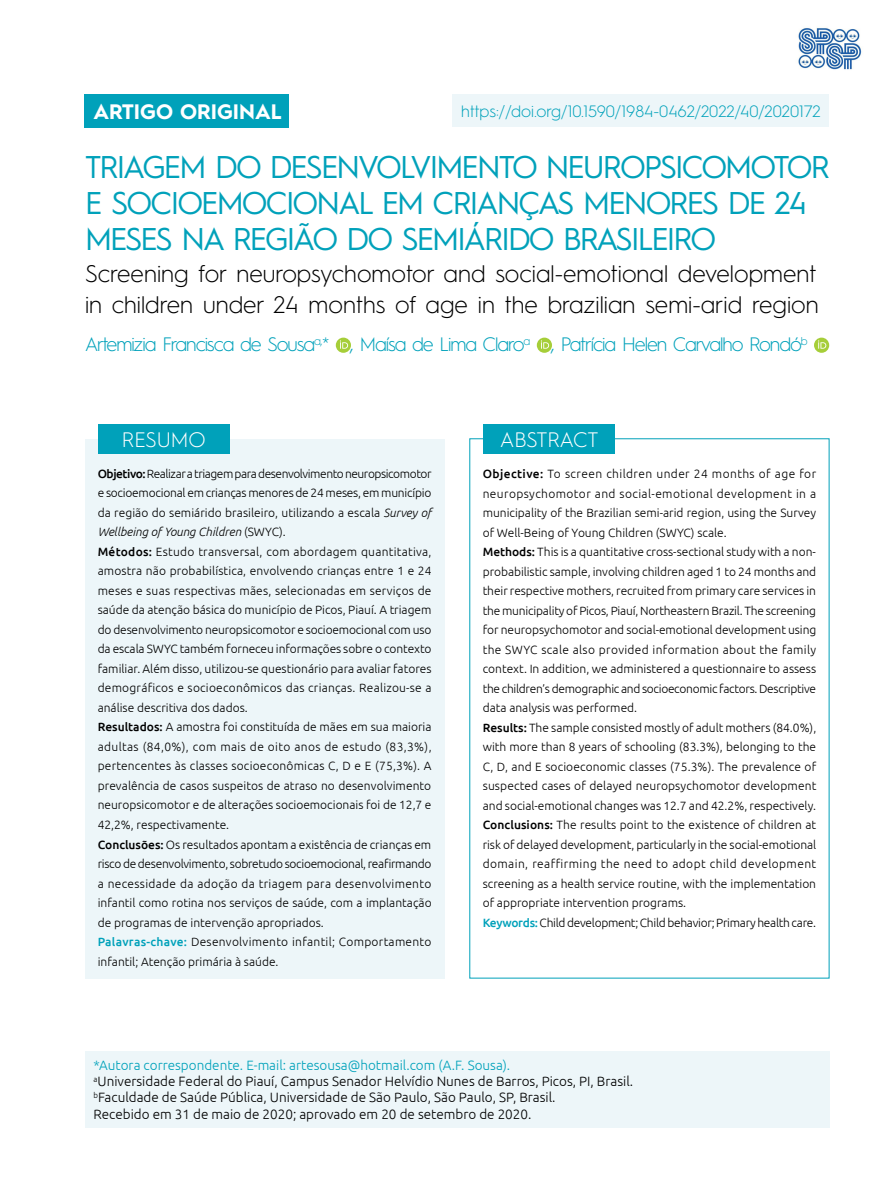
<style>
.page{position:relative;width:893px;height:1191px;background:#fff}
.page>*{position:absolute;margin:0;border:0;box-sizing:border-box;transform-origin:0 0}
.t1{font:31.5px/36px "Hurme Geometric Sans 1";letter-spacing:-.06em;color:#00a1ba}
.t2{font:300 24px/31.5px "Hurme Geometric Sans 1";color:#000}
.t3{font:300 21px "Hurme Geometric Sans 1";letter-spacing:-.005em;color:#fff}
.t4{font:700 21px "Hurme Geometric Sans 1";color:#fff}
.t5{font:300 19.5px "Hurme Geometric Sans 1";letter-spacing:-.055em;color:#00a1ba}
.t6{font:300 16.5px "Hurme Geometric Sans 1";color:#00a1ba}
.t7{font:300 13.5px/16.2px "Ubuntu";color:#000}
.t8{font:300 12px/19.5px "Ubuntu";color:#000}
.s1{font-weight:500}
.s2{font-style:italic}
.s3{font-weight:500;color:#00a1ba}
.s4{color:#00a1ba}
</style>
<div class="page">
<div style="left:85px;top:439px;width:359px;height:539px;background:#edf6f9"></div>
<div style="left:98px;top:424px;width:132px;height:29px;background:#00a1ba"></div>
<div style="left:483px;top:424px;width:132px;height:29px;background:#00a1ba"></div>
<div style="left:85px;top:1051px;width:744px;height:76px;background:#edf6f9"></div>
<svg style="left:336px;top:337px;width:15px;height:16px"></svg>
<svg style="left:340px;top:340px;width:8px;height:9px"></svg>
<svg style="left:537px;top:337px;width:15px;height:16px"></svg>
<svg style="left:541px;top:340px;width:8px;height:9px"></svg>
<svg style="left:814px;top:337px;width:15px;height:16px"></svg>
<svg style="left:818px;top:340px;width:8px;height:9px"></svg>
<div style="left:85px;top:94px;width:204px;height:33px;background:#00a1ba"></div>
<div style="left:453px;top:94px;width:376px;height:32px;background:#edf6f9"></div>
<img style="left:798px;top:27px;width:64px;height:43px">
<h3 class="t4" style="left:93px;top:97px;width:190px">ARTIGO ORIGINAL</h3>
<h3 class="t6" style="left:461px;top:100px;width:361px">https://doi.org/10.1590/1984-0462/2022/40/2020172</h3>
<h1 class="t1" style="left:85px;top:147px;width:746px">TRIAGEM DO DESENVOLVIMENTO NEUROPSICOMOTOR<br>E SOCIOEMOCIONAL EM CRIANÇAS MENORES DE 24<br>MESES NA REGIÃO DO SEMIÁRIDO BRASILEIRO</h1>
<h2 class="t2" style="left:85px;top:256px;width:735px">Screening for neuropsychomotor and social-emotional development in children under 24 months of age in the brazilian semi-arid region</h2>
<h3 class="t5" style="left:85px;top:331px;width:724px">Artemizia Francisca de Sousa<sup>a,</sup>* , Maísa de Lima Claro<sup>a</sup> , Patrícia Helen Carvalho Rondó<sup>b</sup></h3>
<h3 class="t3" style="left:122px;top:425px;width:85px">RESUMO</h3>
<h3 class="t3" style="left:500px;top:425px;width:100px">ABSTRACT</h3>
<p class="t8" style="left:98px;top:463px;width:335px"><span class="s1">Objetivo:</span> Realizar a triagem para desenvolvimento neuropsicomotor e socioemocional em crianças menores de 24 meses, em município da região do semiárido brasileiro, utilizando a escala <span class="s2">Survey of Wellbeing of Young Children</span> (SWYC).<br><span class="s1">Métodos:</span> Estudo transversal, com abordagem quantitativa, amostra não probabilística, envolvendo crianças entre 1 e 24 meses e suas respectivas mães, selecionadas em serviços de saúde da atenção básica do município de Picos, Piauí. A triagem do desenvolvimento neuropsicomotor e socioemocional com uso da escala SWYC também forneceu informações sobre o contexto familiar. Além disso, utilizou-se questionário para avaliar fatores demográficos e socioeconômicos das crianças. Realizou-se a análise descritiva dos dados.<br><span class="s1">Resultados:</span> A amostra foi constituída de mães em sua maioria adultas (84,0%), com mais de oito anos de estudo (83,3%), pertencentes às classes socioeconômicas C, D e E (75,3%). A prevalência de casos suspeitos de atraso no desenvolvimento neuropsicomotor e de alterações socioemocionais foi de 12,7 e 42,2%, respectivamente.<br><span class="s1">Conclusões:</span> Os resultados apontam a existência de crianças em risco de desenvolvimento, sobretudo socioemocional, reafirmando a necessidade da adoção da triagem para desenvolvimento infantil como rotina nos serviços de saúde, com a implantação de programas de intervenção apropriados.<br><span class="s3">Palavras-chave:</span> Desenvolvimento infantil; Comportamento infantil; Atenção primária à saúde.</p>
<p class="t8" style="left:483px;top:464px;width:335px"><span class="s1">Objective:</span> To screen children under 24 months of age for neuropsychomotor and social-emotional development in a municipality of the Brazilian semi-arid region, using the Survey of Well-Being of Young Children (SWYC) scale.<br><span class="s1">Methods:</span> This is a quantitative cross-sectional study with a non&shy;probabilistic sample, involving children aged 1 to 24 months and their respective mothers, recruited from primary care services in the municipality of Picos, Piauí, Northeastern Brazil. The screening for neuropsychomotor and social-emotional development using the SWYC scale also provided information about the family context. In addition, we administered a questionnaire to assess the children’s demographic and socioeconomic factors. Descriptive data analysis was performed.<br><span class="s1">Results:</span> The sample consisted mostly of adult mothers (84.0%), with more than 8 years of schooling (83.3%), belonging to the C, D, and E socioeconomic classes (75.3%). The prevalence of suspected cases of delayed neuropsychomotor development and social-emotional changes was 12.7 and 42.2%, respectively.<br><span class="s1">Conclusions:</span> The results point to the existence of children at risk of delayed development, particularly in the social-emotional domain, reaffirming the need to adopt child development screening as a health service routine, with the implementation of appropriate intervention programs.<br><span class="s3">Keywords:</span> Child development; Child behavior; Primary health care.</p>
<p class="t7" style="left:94px;top:1056px;width:541px"><span class="s4">*Autora correspondente. E-mail: artesousa@hotmail.com (A.F. Sousa).<br></span><sup>a</sup>Universidade Federal do Piauí, Campus Senador Helvídio Nunes de Barros, Picos, PI, Brasil. <sup>b</sup>Faculdade de Saúde Pública, Universidade de São Paulo, São Paulo, SP, Brasil.<br>Recebido em 31 de maio de 2020; aprovado em 20 de setembro de 2020.</p>
</div>
